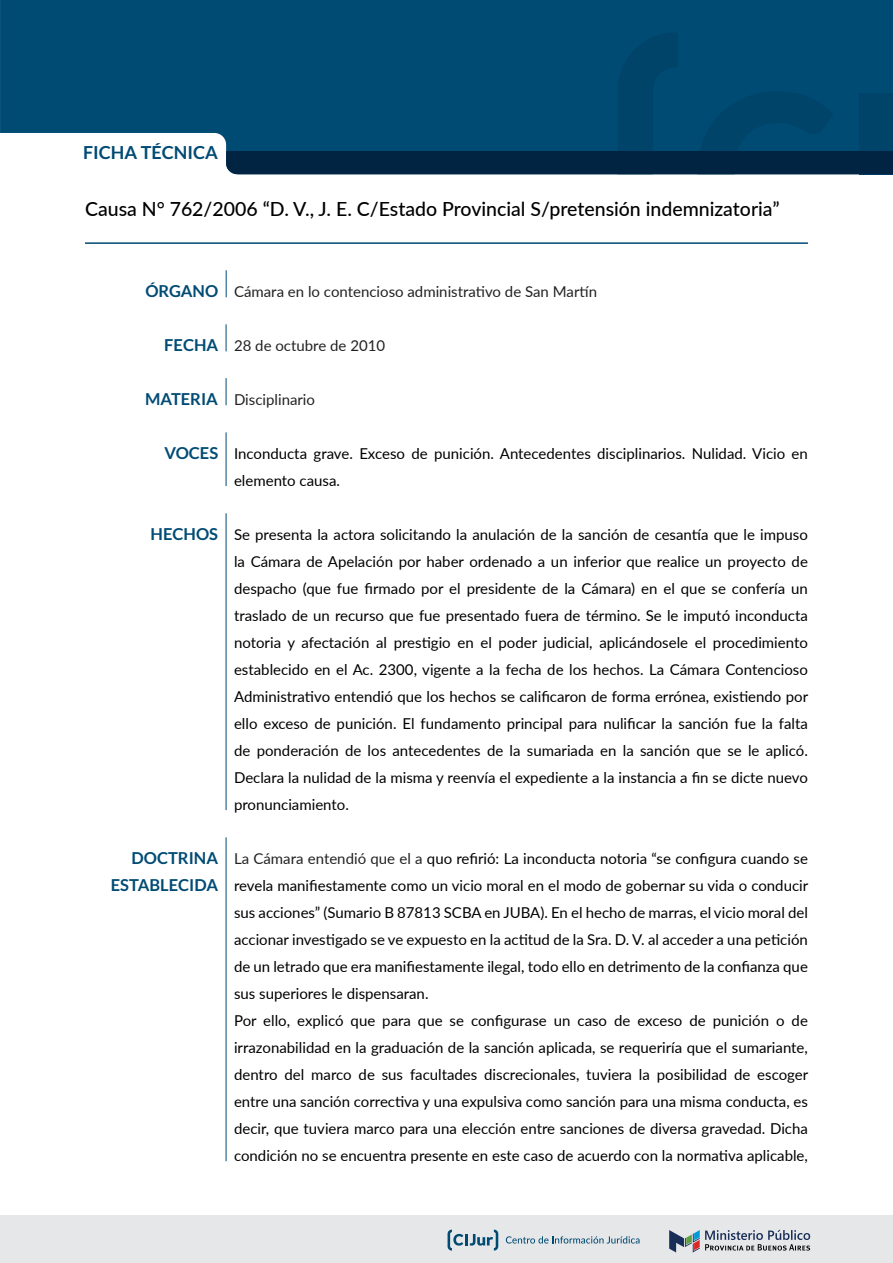
<style>
.page{position:relative;width:893px;height:1263px;background:#fff}
.page>*{position:absolute;margin:0;border:0;box-sizing:border-box;transform-origin:0 0}
.t1{font:500 19.5px "Lato";color:#000}
.t2{font:700 18px "Lato";color:#004b74}
.t3{font:700 16.5px/27px "Lato";color:#004b74;text-align:right}
.t4{font:15px/27px "Lato";color:#000}
.t5{font:15px "Lato";color:#222}
.s1{color:#222}
</style>
<div class="page">
<div style="left:0;top:1215px;width:893px;height:48px;background:#e6e7e8"></div>
<svg style="left:669px;top:1230px;width:141px;height:22px"></svg>
<svg style="left:506px;top:1236px;width:133px;height:7px"></svg>
<svg style="left:448px;top:1229px;width:50px;height:21px"></svg>
<div style="left:0;top:0;width:893px;height:143px;background:#004b74"></div>
<svg style="left:226px;top:32px;width:667px;height:142px;background:#00446b"></svg>
<hr style="left:85px;top:242px;width:723px;height:2px;background:#004b74">
<svg style="left:226px;top:270px;width:1px;height:27px"></svg>
<svg style="left:226px;top:324px;width:1px;height:27px"></svg>
<hr style="left:226px;top:837px;width:1px;height:324px;background:#004b74">
<svg style="left:226px;top:378px;width:1px;height:27px"></svg>
<hr style="left:226px;top:432px;width:1px;height:54px;background:#004b74">
<hr style="left:226px;top:513px;width:1px;height:297px;background:#004b74">
<p class="t2" style="left:83px;top:142px;width:136px">FICHA TÉCNICA</p>
<h1 class="t1" style="left:85px;top:195px;width:696px">Causa N° 762/2006 “D. V., J. E. C/Estado Provincial S/pretensión indemnizatoria”</h1>
<p class="t3" style="left:145px;top:277px;width:74px">ÓRGANO</p>
<p class="t5" style="left:234px;top:281px;width:364px">Cámara en lo contencioso administrativo de San Martín</p>
<p class="t3" style="left:164px;top:331px;width:55px">FECHA</p>
<p class="t5" style="left:234px;top:335px;width:153px">28 de octubre de 2010</p>
<p class="t3" style="left:145px;top:385px;width:74px">MATERIA</p>
<p class="t3" style="left:164px;top:439px;width:55px">VOCES</p>
<p class="t5" style="left:234px;top:389px;width:83px">Disciplinario</p>
<p class="t4" style="left:234px;top:439px;width:575px">Inconducta grave. Exceso de punición. Antecedentes disciplinarios. Nulidad. Vicio en elemento causa.</p>
<p class="t3" style="left:151px;top:520px;width:69px">HECHOS</p>
<p class="t3" style="left:111px;top:844px;width:109px">DOCTRINA<br>ESTABLECIDA</p>
<p class="t4" style="left:234px;top:520px;width:576px;text-align:justify">Se presenta la actora solicitando la anulación de la sanción de cesantía que le impuso la Cámara de Apelación por haber ordenado a un inferior que realice un proyecto de despacho (que fue firmado por el presidente de la Cámara) en el que se confería un traslado de un recurso que fue presentado fuera de término. Se le imputó inconducta notoria y afectación al prestigio en el poder judicial, aplicándosele el procedimiento establecido en el Ac. 2300, vigente a la fecha de los hechos. La Cámara Contencioso Administrativo entendió que los hechos se calificaron de forma errónea, existiendo por ello exceso de punición. El fundamento principal para nulificar la sanción fue la falta de ponderación de los antecedentes de la sumariada en la sanción que se le aplicó.<br>Declara la nulidad de la misma y reenvía el expediente a la instancia a fin se dicte nuevo pronunciamiento.</p>
<p class="t4" style="left:234px;top:844px;width:576px"><span class="s1">La Cámara entendió que el a</span> quo refirió: La inconducta notoria “se configura cuando se revela manifiestamente como un vicio moral en el modo de gobernar su vida o conducir sus acciones” (Sumario B 87813 SCBA en JUBA). En el hecho de marras, el vicio moral del accionar investigado se ve expuesto en la actitud de la Sra. D. V. al acceder a una petición de un letrado que era manifiestamente ilegal, todo ello en detrimento de la confianza que sus superiores le dispensaran.<br>Por ello, explicó que para que se configurase un caso de exceso de punición o de irrazonabilidad en la graduación de la sanción aplicada, se requeriría que el sumariante, dentro del marco de sus facultades discrecionales, tuviera la posibilidad de escoger entre una sanción correctiva y una expulsiva como sanción para una misma conducta, es decir, que tuviera marco para una elección entre sanciones de diversa gravedad. Dicha condición no se encuentra presente en este caso de acuerdo con la normativa aplicable,</p>
</div>
